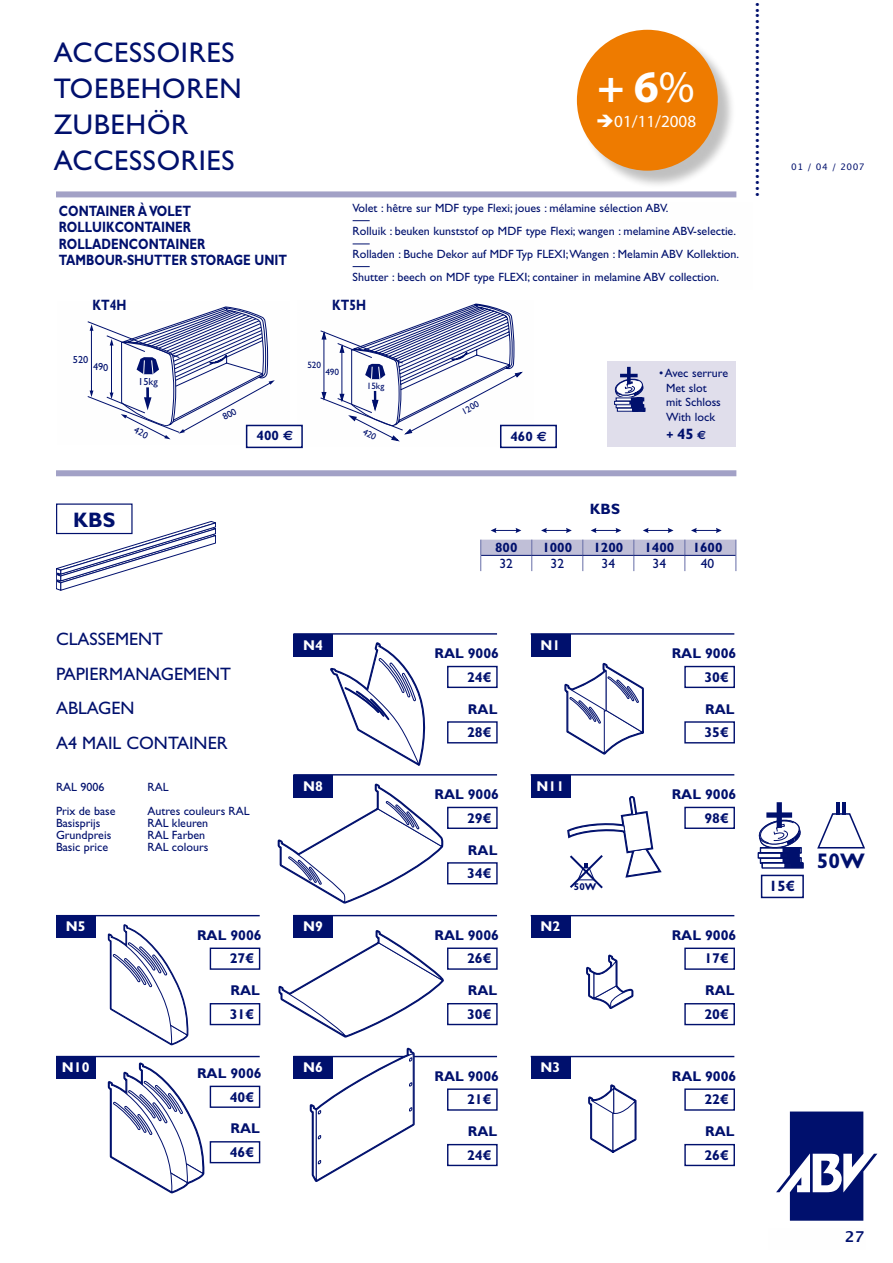
<style>
.page{position:relative;width:893px;height:1263px;background:#fff}
.page>*{position:absolute;margin:0;border:0;box-sizing:border-box;transform-origin:0 0}
.t1{font:700 45.15px "Myriad";color:#fff}
.t2{font:28.5px/36px "Gill Sans Std";letter-spacing:.025em;color:#00106d}
.t3{font:700 21.15px "Gill Sans Std";color:#00106d}
.t4{font:700 21px "Gill Sans Std";color:#00106d}
.t5{font:18px/34.5px "Gill Sans Std";color:#00106d}
.t6{font:17.1px "Myriad";color:#fff}
.t7{font:700 15px/16.5px "Gill Sans Std";color:#00106d;scale:.8 1}
.t8{font:700 15px "Gill Sans Std";color:#00106d}
.t9{font:700 15px "Lucida Grande";color:#00106d}
.t10{font:700 14.25px/23.5px "Gill Sans Std";color:#00106d}
.t11{font:700 14.25px "Gill Sans Std";color:#fff}
.t12{font:700 13.5px "Gill Sans Std";color:#00106d}
.t13{font:13.5px "Gill Sans Std";color:#00106d}
.t14{font:12px/12px "Gill Sans Std";color:#00106d}
.t15{font:10.35px "Gill Sans Std";letter-spacing:-.01em;color:#00106d}
.t16{font:700 9.9px "Gill Sans Std";color:#00106d}
.t17{font:9.3px "Gill Sans Std";letter-spacing:-.01em;color:#00106d}
.t18{font:9px "Lucida Grande";letter-spacing:.05em;color:#00106d}
.s1{font-weight:400}
.s2{font-size:12px}
</style>
<div class="page">
<div style="left:500px;top:425px;width:57px;height:23px;border:2px solid #00106d"></div>
<div style="left:246px;top:425px;width:57px;height:23px;border:2px solid #00106d"></div>
<div style="left:607px;top:362px;width:129px;height:85px;background:#e0deeb"></div>
<svg style="left:614px;top:367px;width:31px;height:44px"></svg>
<svg style="left:353px;top:220px;width:17px;height:1px"></svg>
<svg style="left:353px;top:244px;width:17px;height:1px"></svg>
<svg style="left:353px;top:266px;width:17px;height:1px"></svg>
<hr style="left:56px;top:915px;width:204px;height:1px;background:#00106d">
<div style="left:56px;top:916px;width:40px;height:22px;background:#00106d"></div>
<div style="left:56px;top:1056px;width:40px;height:23px;background:#00106d"></div>
<svg style="left:209px;top:633px;width:237px;height:284px"></svg>
<div style="left:293px;top:634px;width:40px;height:22px;background:#00106d"></div>
<svg style="left:276px;top:643px;width:170px;height:262px"></svg>
<div style="left:293px;top:775px;width:40px;height:22px;background:#00106d"></div>
<hr style="left:293px;top:915px;width:204px;height:1px;background:#00106d">
<div style="left:293px;top:916px;width:40px;height:22px;background:#00106d"></div>
<svg style="left:446px;top:633px;width:289px;height:393px"></svg>
<svg style="left:529px;top:633px;width:206px;height:257px"></svg>
<div style="left:531px;top:775px;width:39px;height:22px;background:#00106d"></div>
<div style="left:684px;top:807px;width:51px;height:22px;border:1px solid #00106d"></div>
<svg style="left:585px;top:951px;width:50px;height:61px"></svg>
<hr style="left:531px;top:915px;width:203px;height:1px;background:#00106d">
<div style="left:531px;top:916px;width:39px;height:22px;background:#00106d"></div>
<div style="left:684px;top:947px;width:51px;height:23px;border:1px solid #00106d"></div>
<div style="left:684px;top:1003px;width:51px;height:22px;border:1px solid #00106d"></div>
<svg style="left:588px;top:1084px;width:49px;height:69px"></svg>
<hr style="left:531px;top:1056px;width:203px;height:1px;background:#00106d">
<div style="left:531px;top:1056px;width:39px;height:23px;background:#00106d"></div>
<div style="left:684px;top:1088px;width:51px;height:23px;border:1px solid #00106d"></div>
<div style="left:684px;top:1144px;width:51px;height:22px;border:1px solid #00106d"></div>
<svg style="left:106px;top:921px;width:392px;height:272px"></svg>
<svg style="left:56px;top:521px;width:160px;height:70px"></svg>
<div style="left:56px;top:503px;width:77px;height:31px;border:1px solid #00106d"></div>
<svg style="left:480px;top:540px;width:256px;height:31px"></svg>
<hr style="left:481px;top:555px;width:51px;height:1px;background:#00106d">
<hr style="left:532px;top:555px;width:51px;height:1px;background:#00106d">
<hr style="left:583px;top:555px;width:51px;height:1px;background:#00106d">
<hr style="left:634px;top:555px;width:51px;height:1px;background:#00106d">
<hr style="left:685px;top:555px;width:50px;height:1px;background:#00106d">
<svg style="left:491px;top:528px;width:30px;height:5px"></svg>
<svg style="left:541px;top:528px;width:31px;height:5px"></svg>
<svg style="left:591px;top:528px;width:30px;height:5px"></svg>
<svg style="left:643px;top:528px;width:30px;height:5px"></svg>
<svg style="left:691px;top:528px;width:31px;height:5px"></svg>
<div style="left:761px;top:875px;width:43px;height:23px;border:2px solid #00106d"></div>
<svg style="left:817px;top:802px;width:48px;height:47px"></svg>
<hr style="left:842px;top:802px;width:4px;height:12px;background:#00106d">
<svg style="left:758px;top:802px;width:46px;height:67px"></svg>
<svg style="left:776px;top:1111px;width:101px;height:110px"></svg>
<div style="left:56px;top:191px;width:680px;height:6px;background:#a2a1c6"></div>
<div style="left:56px;top:470px;width:680px;height:6px;background:#a2a1c6"></div>
<div style="left:579px;top:32px;width:157px;height:157px;background:#000;opacity:.25"></div>
<div style="left:577px;top:30px;width:141px;height:141px;background:#ee7b00;border-radius:50%"></div>
<svg style="left:320px;top:304px;width:204px;height:138px"></svg>
<svg style="left:87px;top:307px;width:188px;height:132px"></svg>
<h2 class="t2" style="left:54px;top:35px;width:189px">ACCESSOIRES<br>TOEBEHOREN<br>ZUBEHÖR<br>ACCESSORIES</h2>
<p class="t7" style="left:59px;top:202px;width:287px">CONTAINER À VOLET<br>ROLLUIKCONTAINER<br>ROLLADENCONTAINER<br>TAMBOUR-SHUTTER STORAGE UNIT</p>
<h1 class="t1" style="left:598px;top:64px;width:99px">+ 6<span class="s1">%</span></h1>
<h3 class="t6" style="left:596px;top:112px;width:102px">➔01/11/2008</h3>
<p class="t14" style="left:353px;top:197px;width:388px;line-height:23px">Volet : hêtre sur MDF type Flexi; joues : mélamine sélection ABV.<br>Rolluik : beuken kunststof op MDF type Flexi; wangen : melamine ABV-selectie.<br>Rolladen : Buche Dekor auf MDF Typ FLEXI; Wangen : Melamin ABV Kollektion.<br>Shutter : beech on MDF type FLEXI; container in melamine ABV collection.</p>
<p class="t7" style="left:92px;top:297px;width:44px">KT4H</p>
<p class="t7" style="left:332px;top:297px;width:44px">KT5H</p>
<p class="t18" style="left:752px;top:197px;width:197px;rotate:-90deg">•••••••••••••••••••••••••••••••••</p>
<p class="t15" style="left:73px;top:354px;width:17px">520</p>
<p class="t15" style="left:93px;top:361px;width:17px">490</p>
<p class="t15" style="left:138px;top:375px;width:21px">15kg</p>
<p class="t17" style="left:307px;top:359px;width:15px">520</p>
<p class="t17" style="left:325px;top:366px;width:15px">490</p>
<p class="t17" style="left:367px;top:380px;width:19px">15kg</p>
<p class="t17" style="left:460px;top:407px;width:20px;rotate:-28deg">1200</p>
<p class="t12" style="left:257px;top:428px;width:24px">400</p>
<p class="t12" style="left:510px;top:429px;width:24px">460</p>
<p class="t14" style="left:666px;top:366px;width:64px;line-height:14.4px;text-indent:-7px">•Avec serrure<br>Met slot<br>mit Schloss<br>With lock</p>
<p class="t8" style="left:666px;top:425px;width:29px"><span class="s2">+</span> 45</p>
<h3 class="t4" style="left:73px;top:507px;width:44px">KBS</h3>
<p class="t8" style="left:590px;top:500px;width:32px">KBS</p>
<p class="t12" style="left:495px;top:539px;width:24px">800</p>
<p class="t12" style="left:542px;top:539px;width:31px">1000</p>
<p class="t12" style="left:593px;top:539px;width:31px">1200</p>
<p class="t12" style="left:644px;top:539px;width:31px">1400</p>
<p class="t12" style="left:693px;top:539px;width:31px">1600</p>
<p class="t13" style="left:500px;top:556px;width:15px">32</p>
<p class="t13" style="left:551px;top:556px;width:15px">32</p>
<p class="t13" style="left:602px;top:556px;width:15px">34</p>
<p class="t13" style="left:653px;top:556px;width:15px">34</p>
<p class="t13" style="left:701px;top:556px;width:15px">40</p>
<p class="t18" style="left:791px;top:162px;width:75px">01 / 04 / 2007</p>
<h3 class="t5" style="left:56px;top:622px;width:177px">CLASSEMENT<br>PAPIERMANAGEMENT<br>ABLAGEN<br>A4 MAIL CONTAINER</h3>
<p class="t14" style="left:56px;top:775px;width:61px;line-height:24px">RAL 9006<br>Prix de base</p>
<p class="t14" style="left:56px;top:817px;width:57px">Basisprijs<br>Grundpreis<br>Basic price</p>
<p class="t11" style="left:66px;top:918px;width:21px">N5</p>
<p class="t11" style="left:62px;top:1059px;width:29px">N10</p>
<p class="t14" style="left:147px;top:775px;width:104px;line-height:24px">RAL<br>Autres couleurs RAL</p>
<p class="t14" style="left:147px;top:817px;width:62px">RAL kleuren<br>RAL Farben<br>RAL colours</p>
<p class="t10" style="left:230px;top:923px;width:33px;text-indent:-33px">RAL 9006<br>27€</p>
<p class="t10" style="left:230px;top:979px;width:32px">RAL<br>31€</p>
<p class="t10" style="left:230px;top:1061px;width:33px;text-indent:-33px">RAL 9006<br>40€</p>
<p class="t10" style="left:230px;top:1117px;width:32px">RAL<br>46€</p>
<p class="t11" style="left:303px;top:636px;width:21px">N4</p>
<p class="t11" style="left:303px;top:777px;width:21px">N8</p>
<p class="t11" style="left:303px;top:918px;width:21px">N9</p>
<p class="t11" style="left:303px;top:1059px;width:21px">N6</p>
<p class="t10" style="left:467px;top:641px;width:33px;text-indent:-33px">RAL 9006<br>24€</p>
<p class="t10" style="left:467px;top:697px;width:32px">RAL<br>28€</p>
<p class="t10" style="left:467px;top:782px;width:33px;text-indent:-33px">RAL 9006<br>29€</p>
<p class="t10" style="left:467px;top:838px;width:32px">RAL<br>34€</p>
<p class="t10" style="left:467px;top:923px;width:33px;text-indent:-33px">RAL 9006<br>26€</p>
<p class="t10" style="left:467px;top:979px;width:32px">RAL<br>30€</p>
<p class="t10" style="left:467px;top:1064px;width:33px;text-indent:-33px">RAL 9006<br>21€</p>
<p class="t10" style="left:467px;top:1119px;width:32px">RAL<br>24€</p>
<p class="t11" style="left:540px;top:636px;width:21px">N1</p>
<p class="t11" style="left:536px;top:777px;width:29px">N11</p>
<p class="t11" style="left:540px;top:918px;width:21px">N2</p>
<p class="t16" style="left:574px;top:881px;width:24px">50W</p>
<p class="t11" style="left:540px;top:1059px;width:21px">N3</p>
<p class="t10" style="left:704px;top:641px;width:33px;text-indent:-33px">RAL 9006<br>30€</p>
<p class="t10" style="left:704px;top:697px;width:32px">RAL<br>35€</p>
<p class="t10" style="left:704px;top:782px;width:33px;text-indent:-33px">RAL 9006<br>98€</p>
<p class="t10" style="left:704px;top:923px;width:33px;text-indent:-33px">RAL 9006<br>17€</p>
<p class="t10" style="left:704px;top:979px;width:32px">RAL<br>20€</p>
<p class="t10" style="left:704px;top:1064px;width:33px;text-indent:-33px">RAL 9006<br>22€</p>
<p class="t10" style="left:704px;top:1119px;width:32px">RAL<br>26€</p>
<p class="t8" style="left:769px;top:877px;width:27px">15€</p>
<h3 class="t3" style="left:817px;top:849px;width:50px">50W</h3>
<p class="t9" style="left:845px;top:1228px;width:21px">27</p>
</div>
